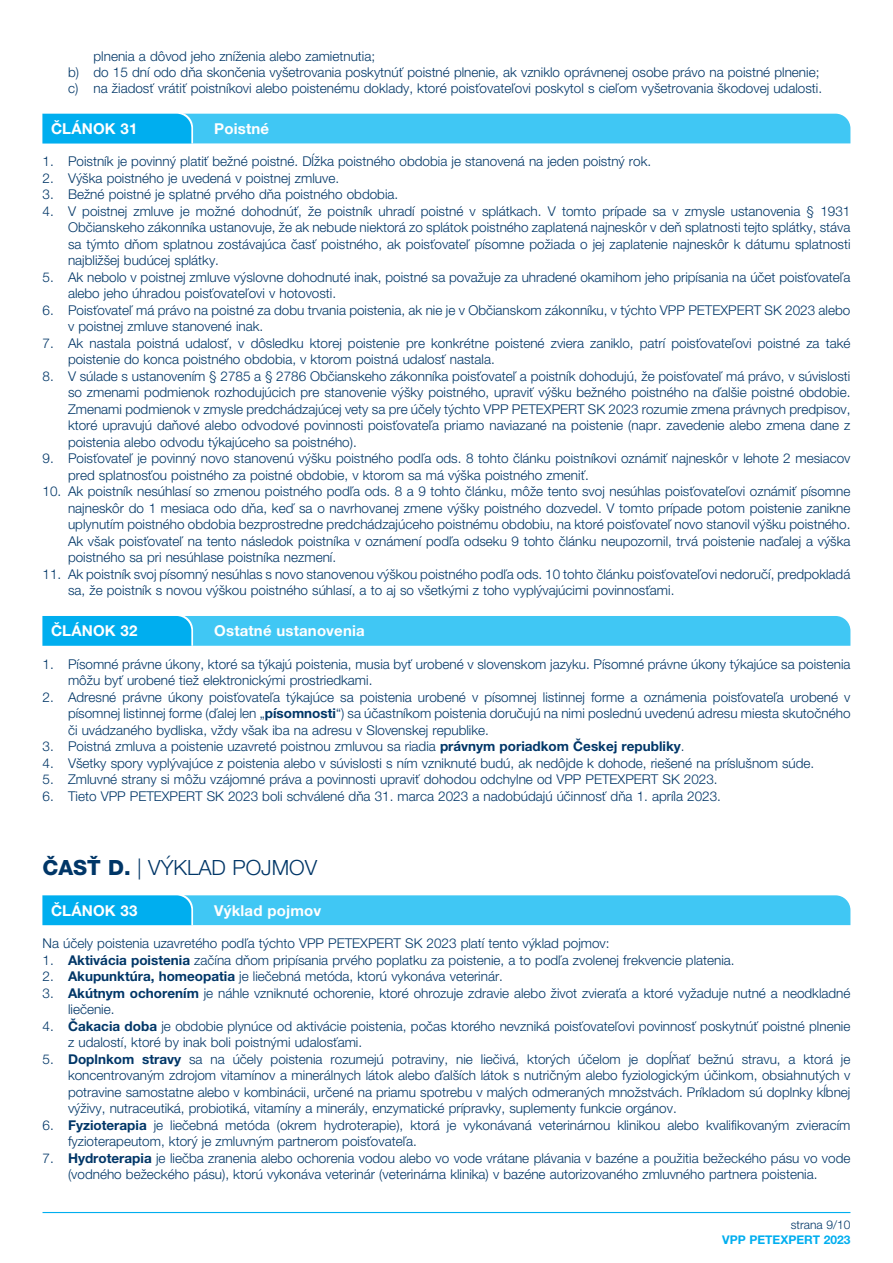
<style>
.page{position:relative;width:893px;height:1263px;background:#fff}
.page>*{position:absolute;margin:0;border:0;box-sizing:border-box;transform-origin:0 0}
.ČÁST{font:300 21px "Helvetica Neue LT Pro";color:#003667}
.ČLÁNEK{font:700 15px "Helvetica Neue LT Pro";letter-spacing:.01em;color:#fff}
.Text__1__2__3___1{font:300 13.5px/16.5px "Helvetica Neue LT Pro";color:#003667}
.Text__a__b__c____2{font:300 13.5px "Helvetica Neue LT Pro";color:#003667}
.t1{font:700 12px "Helvetica Neue LT Pro";color:#00aeef}
.t2{font:300 12px "Helvetica Neue LT Pro";color:#003667}
.s1{font-weight:700}
.s2{font-weight:800}
</style>
<div class="page">
<hr style="left:43px;top:1212px;width:807px;height:1px;background:#00aeef">
<svg style="left:43px;top:113px;width:807px;height:30px;background:#39c3f3"></svg>
<svg style="left:43px;top:616px;width:807px;height:30px;background:#36c3f3"></svg>
<svg style="left:43px;top:895px;width:807px;height:30px;background:#37c3f3"></svg>
<p class="Text__a__b__c____2" style="left:94px;top:48px;width:283px">plnenia a dôvod jeho zníženia alebo zamietnutia;</p>
<p class="Text__a__b__c____2" style="left:68px;top:64px;width:753px">b) do 15 dní odo dňa skončenia vyšetrovania poskytnúť poistné plnenie, ak vzniklo oprávnenej osobe právo na poistné plnenie;</p>
<p class="Text__a__b__c____2" style="left:68px;top:80px;width:753px">c) na žiadosť vrátiť poistníkovi alebo poistenému doklady, ktoré poisťovateľovi poskytol s cieľom vyšetrovania škodovej udalosti.</p>
<p class="ČLÁNEK" style="left:51px;top:119px;width:88px">ČLÁNOK 31</p>
<p class="ČLÁNEK" style="left:214px;top:119px;width:56px">Poistné</p>
<p class="Text__1__2__3___1" style="left:43px;top:153px;width:608px">1. Poistník je povinný platiť bežné poistné. Dĺžka poistného obdobia je stanovená na jeden poistný rok.</p>
<p class="Text__1__2__3___1" style="left:43px;top:169px;width:295px">2. Výška poistného je uvedená v poistnej zmluve.</p>
<p class="Text__1__2__3___1" style="left:43px;top:186px;width:355px">3. Bežné poistné je splatné prvého dňa poistného obdobia.</p>
<p class="Text__1__2__3___1" style="left:68px;top:202px;width:784px;text-align:justify;text-indent:-26px">4. V poistnej zmluve je možné dohodnúť, že poistník uhradí poistné v splátkach. V tomto prípade sa v zmysle ustanovenia § 1931<br>Občianskeho zákonníka ustanovuje, že ak nebude niektorá zo splátok poistného zaplatená najneskôr v deň splatnosti tejto splátky, stáva sa týmto dňom splatnou zostávajúca časť poistného, ak poisťovateľ písomne požiada o jej zaplatenie najneskôr k dátumu splatnosti najbližšej budúcej splátky.</p>
<p class="Text__1__2__3___1" style="left:68px;top:268px;width:784px;text-indent:-26px">5. Ak nebolo v poistnej zmluve výslovne dohodnuté inak, poistné sa považuje za uhradené okamihom jeho pripísania na účet poisťovateľa alebo jeho úhradou poisťovateľovi v hotovosti.</p>
<p class="Text__1__2__3___1" style="left:68px;top:301px;width:784px;text-indent:-26px">6. Poisťovateľ má právo na poistné za dobu trvania poistenia, ak nie je v Občianskom zákonníku, v týchto VPP PETEXPERT SK 2023 alebo v poistnej zmluve stanovené inak.</p>
<p class="Text__1__2__3___1" style="left:68px;top:334px;width:784px;text-indent:-26px">7. Ak nastala poistná udalosť, v dôsledku ktorej poistenie pre konkrétne poistené zviera zaniklo, patrí poisťovateľovi poistné za také poistenie do konca poistného obdobia, v ktorom poistná udalosť nastala.</p>
<p class="Text__1__2__3___1" style="left:68px;top:367px;width:784px;text-indent:-26px">8. V súlade s ustanovením § 2785 a § 2786 Občianskeho zákonníka poisťovateľ a poistník dohodujú, že poisťovateľ má právo, v súvislosti so zmenami podmienok rozhodujúcich pre stanovenie výšky poistného, upraviť výšku bežného poistného na ďalšie poistné obdobie.<br>Zmenami podmienok v zmysle predchádzajúcej vety sa pre účely týchto VPP PETEXPERT SK 2023 rozumie zmena právnych predpisov, ktoré upravujú daňové alebo odvodové povinnosti poisťovateľa priamo naviazané na poistenie (napr. zavedenie alebo zmena dane z poistenia alebo odvodu týkajúceho sa poistného).</p>
<p class="Text__1__2__3___1" style="left:68px;top:450px;width:784px;text-indent:-26px">9. Poisťovateľ je povinný novo stanovenú výšku poistného podľa ods. 8 tohto článku poistníkovi oznámiť najneskôr v lehote 2 mesiacov pred splatnosťou poistného za poistné obdobie, v ktorom sa má výška poistného zmeniť.</p>
<p class="Text__1__2__3___1" style="left:68px;top:483px;width:784px;text-indent:-26px">10. Ak poistník nesúhlasí so zmenou poistného podľa ods. 8 a 9 tohto článku, môže tento svoj nesúhlas poisťovateľovi oznámiť písomne najneskôr do 1 mesiaca odo dňa, keď sa o navrhovanej zmene výšky poistného dozvedel. V tomto prípade potom poistenie zanikne uplynutím poistného obdobia bezprostredne predchádzajúceho poistnému obdobiu, na ktoré poisťovateľ novo stanovil výšku poistného.<br>Ak však poisťovateľ na tento následok poistníka v oznámení podľa odseku 9 tohto článku neupozornil, trvá poistenie naďalej a výška poistného sa pri nesúhlase poistníka nezmení.</p>
<p class="Text__1__2__3___1" style="left:68px;top:565px;width:784px;text-indent:-26px">11. Ak poistník svoj písomný nesúhlas s novo stanovenou výškou poistného podľa ods. 10 tohto článku poisťovateľovi nedoručí, predpokladá sa, že poistník s novou výškou poistného súhlasí, a to aj so všetkými z toho vyplývajúcimi povinnosťami.</p>
<p class="ČLÁNEK" style="left:51px;top:621px;width:88px">ČLÁNOK 32</p>
<p class="ČLÁNEK" style="left:214px;top:621px;width:152px">Ostatné ustanovenia</p>
<p class="Text__1__2__3___1" style="left:68px;top:655px;width:784px;text-indent:-26px">1. Písomné právne úkony, ktoré sa týkajú poistenia, musia byť urobené v slovenskom jazyku. Písomné právne úkony týkajúce sa poistenia môžu byť urobené tiež elektronickými prostriedkami.</p>
<p class="Text__1__2__3___1" style="left:68px;top:688px;width:784px;text-align:justify;text-indent:-26px">2. Adresné právne úkony poisťovateľa týkajúce sa poistenia urobené v písomnej listinnej forme a oznámenia poisťovateľa urobené v písomnej listinnej forme (ďalej len „<span class="s1">písomnosti</span>“) sa účastníkom poistenia doručujú na nimi poslednú uvedenú adresu miesta skutočného či uvádzaného bydliska, vždy však iba na adresu v Slovenskej republike.</p>
<p class="Text__1__2__3___1" style="left:43px;top:738px;width:641px">3. Poistná zmluva a poistenie uzavreté poistnou zmluvou sa riadia <span class="s1">právnym poriadkom Českej republiky</span>.</p>
<p class="Text__1__2__3___1" style="left:43px;top:754px;width:771px">4. Všetky spory vyplývajúce z poistenia alebo v súvislosti s ním vzniknuté budú, ak nedôjde k dohode, riešené na príslušnom súde.</p>
<p class="Text__1__2__3___1" style="left:43px;top:771px;width:674px">5. Zmluvné strany si môžu vzájomné práva a povinnosti upraviť dohodou odchylne od VPP PETEXPERT SK 2023.</p>
<p class="Text__1__2__3___1" style="left:43px;top:787px;width:677px">6. Tieto VPP PETEXPERT SK 2023 boli schválené dňa 31. marca 2023 a nadobúdajú účinnosť dňa 1. apríla 2023.</p>
<p class="ČÁST" style="left:43px;top:854px;width:276px"><span class="s2">ČASŤ D.</span> | VÝKLAD POJMOV</p>
<p class="ČLÁNEK" style="left:51px;top:901px;width:88px">ČLÁNOK 33</p>
<p class="ČLÁNEK" style="left:214px;top:901px;width:108px">Výklad pojmov</p>
<p class="Text__1__2__3___1" style="left:43px;top:935px;width:569px">Na účely poistenia uzavretého podľa týchto VPP PETEXPERT SK 2023 platí tento výklad pojmov:</p>
<p class="Text__1__2__3___1" style="left:43px;top:951px;width:691px">1. <span class="s1">Aktivácia poistenia</span> začína dňom pripísania prvého poplatku za poistenie, a to podľa zvolenej frekvencie platenia.</p>
<p class="Text__1__2__3___1" style="left:43px;top:968px;width:459px">2. <span class="s1">Akupunktúra, homeopatia</span> je liečebná metóda, ktorú vykonáva veterinár.</p>
<p class="Text__1__2__3___1" style="left:68px;top:984px;width:784px;text-indent:-26px">3. <span class="s1">Akútnym ochorením</span> je náhle vzniknuté ochorenie, ktoré ohrozuje zdravie alebo život zvieraťa a ktoré vyžaduje nutné a neodkladné liečenie.</p>
<p class="Text__1__2__3___1" style="left:68px;top:1017px;width:784px;text-indent:-26px">4. <span class="s1">Čakacia doba</span> je obdobie plynúce od aktivácie poistenia, počas ktorého nevzniká poisťovateľovi povinnosť poskytnúť poistné plnenie z udalostí, ktoré by inak boli poistnými udalosťami.</p>
<p class="Text__1__2__3___1" style="left:68px;top:1050px;width:784px;text-align:justify;text-indent:-26px">5. <span class="s1">Doplnkom stravy</span> sa na účely poistenia rozumejú potraviny, nie liečivá, ktorých účelom je dopĺňať bežnú stravu, a ktorá je koncentrovaným zdrojom vitamínov a minerálnych látok alebo ďalších látok s nutričným alebo fyziologickým účinkom, obsiahnutých v potravine samostatne alebo v kombinácii, určené na priamu spotrebu v malých odmeraných množstvách. Príkladom sú doplnky kĺbnej výživy, nutraceutiká, probiotiká, vitamíny a minerály, enzymatické prípravky, suplementy funkcie orgánov.</p>
<p class="Text__1__2__3___1" style="left:68px;top:1116px;width:784px;text-indent:-26px">6. <span class="s1">Fyzioterapia</span> je liečebná metóda (okrem hydroterapie), ktorá je vykonávaná veterinárnou klinikou alebo kvalifikovaným zvieracím fyzioterapeutom, ktorý je zmluvným partnerom poisťovateľa.</p>
<p class="Text__1__2__3___1" style="left:68px;top:1149px;width:784px;text-indent:-26px">7. <span class="s1">Hydroterapia</span> je liečba zranenia alebo ochorenia vodou alebo vo vode vrátane plávania v bazéne a použitia bežeckého pásu vo vode (vodného bežeckého pásu), ktorú vykonáva veterinár (veterinárna klinika) v bazéne autorizovaného zmluvného partnera poistenia.</p>
<p class="t2" style="left:791px;top:1218px;width:61px">strana 9/10</p>
<p class="t1" style="left:722px;top:1232px;width:130px">VPP PETEXPERT 2023</p>
</div>
